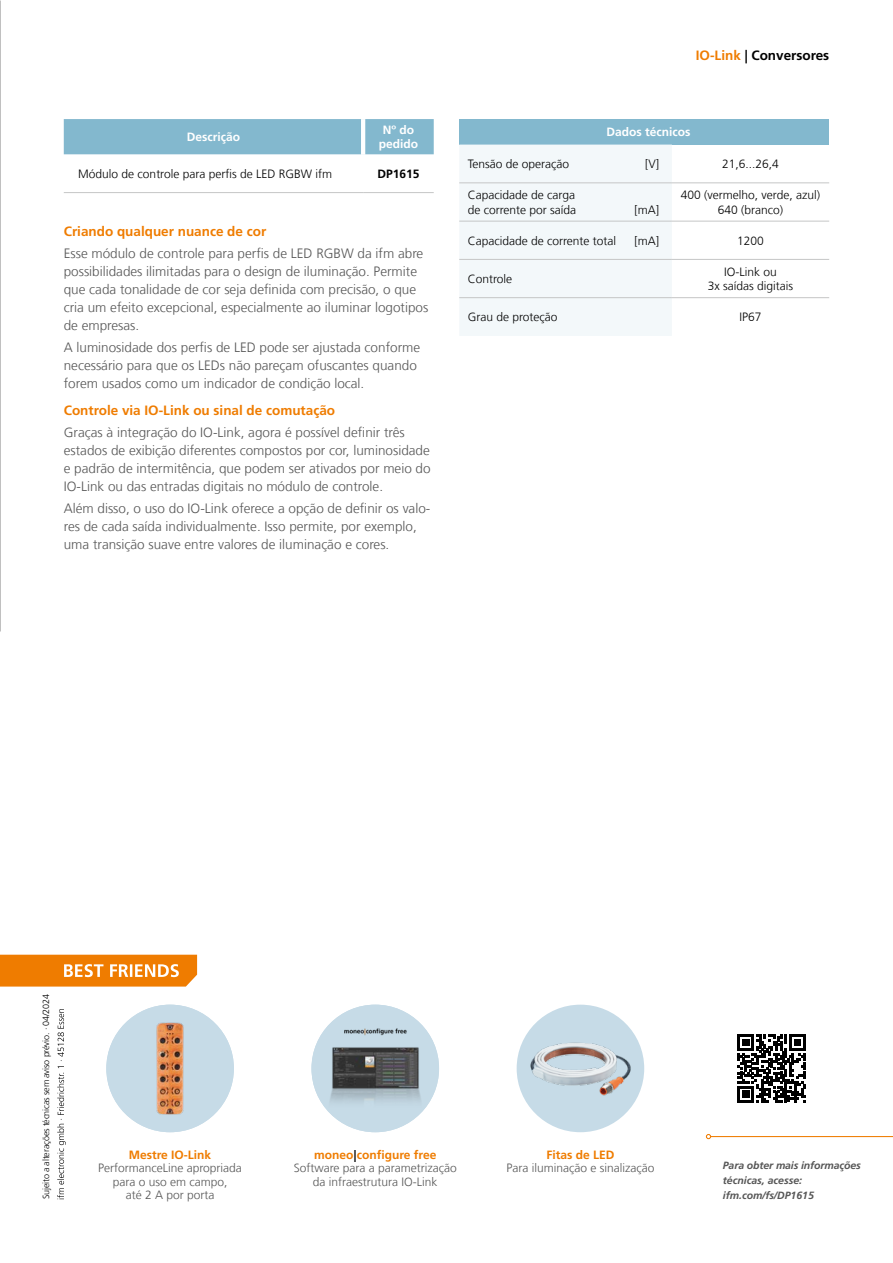
<style>
.page{position:relative;width:893px;height:1263px;background:#fff}
.page>*{position:absolute;margin:0;border:0;box-sizing:border-box;transform-origin:0 0}
.Fließtext{font:300 13.5px/18px "Frutiger LT Com";color:#565656}
.Fließtext_Headline{font:700 13.5px "Frutiger LT Com";color:#ef7c00}
.Box_Produktgruppe{font:700 13.5px "Frutiger LT Com";color:#000}
.Tabellentext_TAB{font:300 12px/14.2px "Frutiger LT Com";color:#000}
.Best_Friends_Fließtext{font:300 12px/13.5px "Frutiger LT Com";color:#565656;text-align:center}
.Tabellentext_zentriert{font:300 12px/14.2px "Frutiger LT Com";color:#000;text-align:center}
.Best_Friends_Headline_orange{font:700 12px "Frutiger LT Com";color:#ef7c00}
.Tabellenkopf{font:700 12px/14.2px "Frutiger LT Com";color:#fff;text-align:center}
.Tabelle_Subheadline{font:700 12px "Frutiger LT Com";color:#fff}
.BESTELLNUMMER{font:700 12px "Frutiger LT Com";color:#000}
.QR_Code_linksbündig{font:italic 700 10.5px/15px "Frutiger LT Com";color:#565656}
.Datum{font:300 9px "Frutiger LT Com";letter-spacing:-.02em;color:#000}
.s1{color:#ef7c00}
.s2{color:#000}
</style>
<div class="page">
<img style="left:0;top:0;width:1px;height:631px">
<svg style="left:0;top:955px;width:197px;height:31px;background:#f08b1e"></svg>
<div style="left:517px;top:1005px;width:127px;height:127px;background:#c6dbe7;border-radius:50%"></div>
<img style="left:527px;top:1014px;width:107px;height:108px">
<hr style="left:711px;top:1136px;width:182px;height:1px;background:#ef7c00">
<svg style="left:706px;top:1134px;width:5px;height:5px"></svg>
<svg style="left:738px;top:1034px;width:68px;height:68px"></svg>
<svg style="left:57px;top:1009px;width:9px;height:190px"></svg>
<div style="left:64px;top:119px;width:370px;height:35px;background:#83b8ce"></div>
<hr style="left:361px;top:119px;width:4px;height:35px;background:#fff">
<hr style="left:64px;top:192px;width:299px;height:1px;background:#c5c6c6">
<hr style="left:363px;top:192px;width:71px;height:1px;background:#c5c6c6">
<div style="left:459px;top:119px;width:370px;height:26px;background:#83b8ce"></div>
<div style="left:459px;top:145px;width:213px;height:191px;background:#f3f8fa"></div>
<hr style="left:459px;top:221px;width:213px;height:1px;background:#c5c6c6">
<hr style="left:672px;top:221px;width:157px;height:1px;background:#c5c6c6">
<hr style="left:459px;top:259px;width:213px;height:1px;background:#c5c6c6">
<hr style="left:672px;top:259px;width:157px;height:1px;background:#c5c6c6">
<hr style="left:459px;top:297px;width:213px;height:1px;background:#c5c6c6">
<hr style="left:672px;top:297px;width:157px;height:1px;background:#c5c6c6">
<hr style="left:459px;top:183px;width:213px;height:1px;background:#c5c6c6">
<hr style="left:672px;top:183px;width:157px;height:1px;background:#c5c6c6">
<div style="left:106px;top:1005px;width:128px;height:127px;background:#c6dbe7;border-radius:50%"></div>
<img style="left:122px;top:1020px;width:96px;height:97px">
<div style="left:311px;top:1005px;width:128px;height:127px;background:#c6dbe7;border-radius:50%"></div>
<img style="left:321px;top:1010px;width:108px;height:108px">
<p class="Tabellenkopf" style="left:187px;top:130px;width:55px">Descrição</p>
<p class="Tabellenkopf" style="left:379px;top:123px;width:41px">Nº do pedido</p>
<p class="Tabellentext_TAB" style="left:78px;top:167px;width:255px">Módulo de controle para perfis de LED RGBW ifm</p>
<p class="BESTELLNUMMER" style="left:377px;top:167px;width:44px">DP1615</p>
<p class="Fließtext_Headline" style="left:64px;top:223px;width:204px">Criando qualquer nuance de cor</p>
<p class="Fließtext" style="left:64px;top:244px;width:366px">Esse módulo de controle para perfis de LED RGBW da ifm abre possibilidades ilimitadas para o design de iluminação. Permite que cada tonalidade de cor seja definida com precisão, o que cria um efeito excepcional, especialmente ao iluminar logotipos de empresas.</p>
<p class="Fließtext" style="left:64px;top:338px;width:358px">A luminosidade dos perfis de LED pode ser ajustada conforme necessário para que os LEDs não pareçam ofuscantes quando forem usados como um indicador de condição local.</p>
<p class="Fließtext_Headline" style="left:64px;top:402px;width:273px">Controle via IO-Link ou sinal de comutação</p>
<p class="Fließtext" style="left:64px;top:423px;width:368px">Graças à integração do IO-Link, agora é possível definir três estados de exibição diferentes compostos por cor, luminosidade e padrão de intermitência, que podem ser ativados por meio do IO-Link ou das entradas digitais no módulo de controle.</p>
<p class="Fließtext" style="left:64px;top:499px;width:368px">Além disso, o uso do IO-Link oferece a opção de definir os valo&shy;res de cada saída individualmente. Isso permite, por exemplo, uma transição suave entre valores de iluminação e cores.</p>
<p class="Box_Produktgruppe" style="left:696px;top:47px;width:135px"><span class="s1">IO-Link</span> | Conversores</p>
<p class="Tabelle_Subheadline" style="left:606px;top:125px;width:85px">Dados técnicos</p>
<p class="Tabellentext_TAB" style="left:468px;top:157px;width:103px">Tensão de operação</p>
<p class="Tabellentext_TAB" style="left:645px;top:157px;width:16px">[V]</p>
<p class="Tabellentext_zentriert" style="left:722px;top:157px;width:58px">21,6...26,4</p>
<p class="Tabellentext_TAB" style="left:468px;top:188px;width:110px">Capacidade de carga de corrente por saída</p>
<p class="Tabellentext_zentriert" style="left:681px;top:188px;width:141px">400 (vermelho, verde, azul)<br>640 (branco)</p>
<p class="Tabellentext_TAB" style="left:634px;top:202px;width:26px">[mA]</p>
<p class="Tabellentext_TAB" style="left:468px;top:234px;width:150px">Capacidade de corrente total</p>
<p class="Tabellentext_TAB" style="left:634px;top:234px;width:26px">[mA]</p>
<p class="Tabellentext_zentriert" style="left:737px;top:234px;width:28px">1200</p>
<p class="Tabellentext_TAB" style="left:468px;top:272px;width:46px">Controle</p>
<p class="Tabellentext_zentriert" style="left:708px;top:265px;width:87px">IO-Link ou<br>3x saídas digitais</p>
<p class="Tabellentext_TAB" style="left:468px;top:310px;width:91px">Grau de proteção</p>
<p class="Tabellentext_zentriert" style="left:739px;top:310px;width:24px">IP67</p>
<p class="Datum" style="left:41px;top:1199px;width:206px;rotate:-90deg">Sujeito a alterações técnicas sem aviso prévio. · 04/2024</p>
<p class="Best_Friends_Headline_orange" style="left:129px;top:1147px;width:84px">Mestre IO-Link</p>
<p class="Best_Friends_Fließtext" style="left:98px;top:1161px;width:145px">PerformanceLine apropriada para o uso em campo,<br>até 2 A por porta</p>
<p class="Best_Friends_Headline_orange" style="left:314px;top:1147px;width:124px">moneo<span class="s2">|</span>configure free</p>
<p class="Best_Friends_Fließtext" style="left:294px;top:1161px;width:165px">Software para a parametrização da infraestrutura IO-Link</p>
<p class="Best_Friends_Headline_orange" style="left:546px;top:1147px;width:70px">Fitas de LED</p>
<p class="Best_Friends_Fließtext" style="left:506px;top:1161px;width:149px">Para iluminação e sinalização</p>
<p class="QR_Code_linksbündig" style="left:723px;top:1158px;width:139px">Para obter mais informações técnicas, acesse:</p>
<p class="QR_Code_linksbündig" style="left:723px;top:1188px;width:93px">ifm.com/fs/DP1615</p>
</div>
